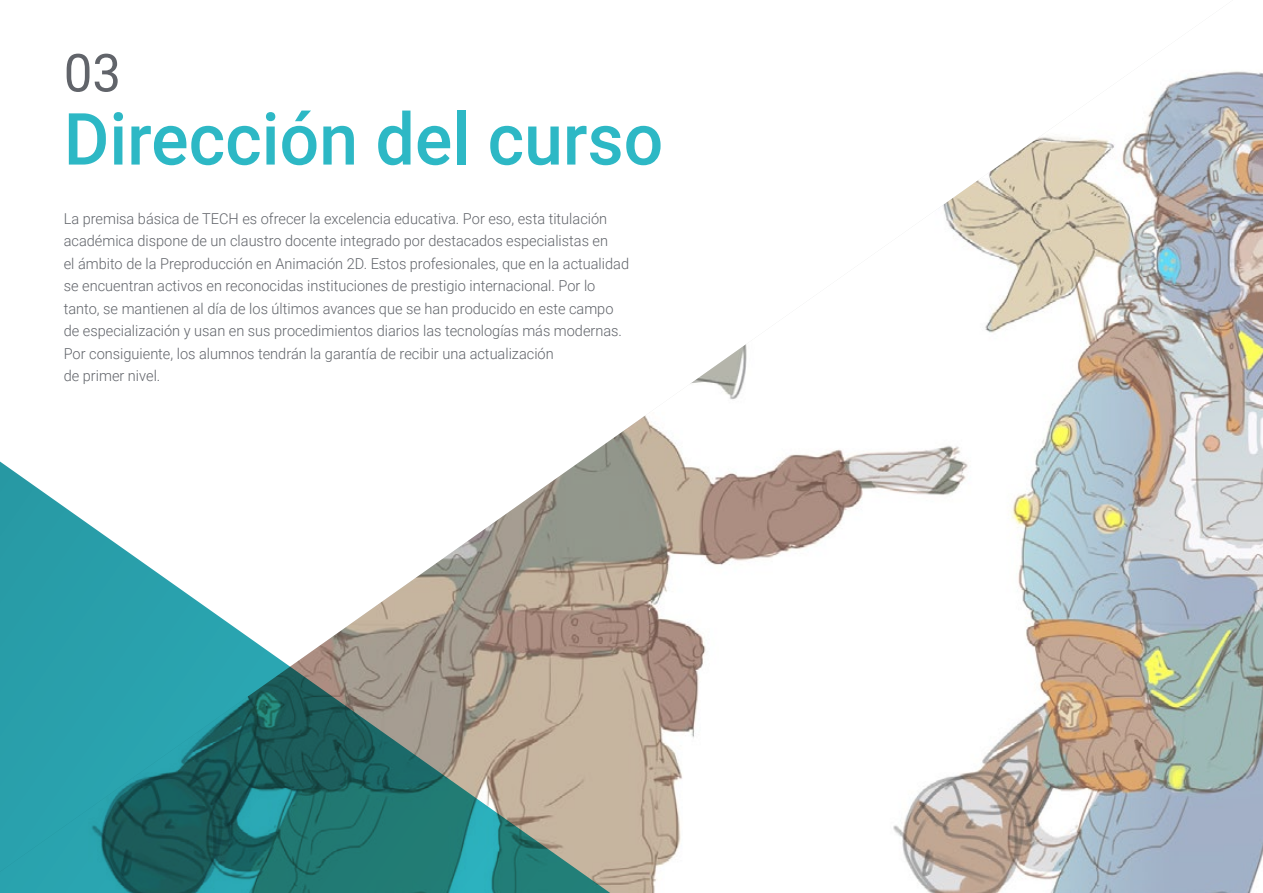
<style>
.page{position:relative;width:1263px;height:893px;background:#fff}
.page>*{position:absolute;margin:0;border:0;box-sizing:border-box;transform-origin:0 0}
.t1{font:500 72px "Roboto";color:#2db8c5}
.t2{font:52.5px "Roboto";color:#61646a}
.t3{font:300 15px/22.5px "Roboto";color:#61646a}
</style>
<div class="page">
<img style="left:602px;top:71px;width:661px;height:822px">
<svg style="left:0;top:446px;width:640px;height:447px"></svg>
<h2 class="t2" style="left:64px;top:36px;width:59px">03</h2>
<h1 class="t1" style="left:64px;top:89px;width:601px">Dirección del curso</h1>
<p class="t3" style="left:64px;top:207px;width:567px">La premisa básica de TECH es ofrecer la excelencia educativa. Por eso, esta titulación académica dispone de un claustro docente integrado por destacados especialistas en<br>el ámbito de la Preproducción en Animación 2D. Estos profesionales, que en la actualidad se encuentran activos en reconocidas instituciones de prestigio internacional. Por lo tanto, se mantienen al día de los últimos avances que se han producido en este campo de especialización y usan en sus procedimientos diarios las tecnologías más modernas.<br>Por consiguiente, los alumnos tendrán la garantía de recibir una actualización<br>de primer nivel.</p>
</div>
